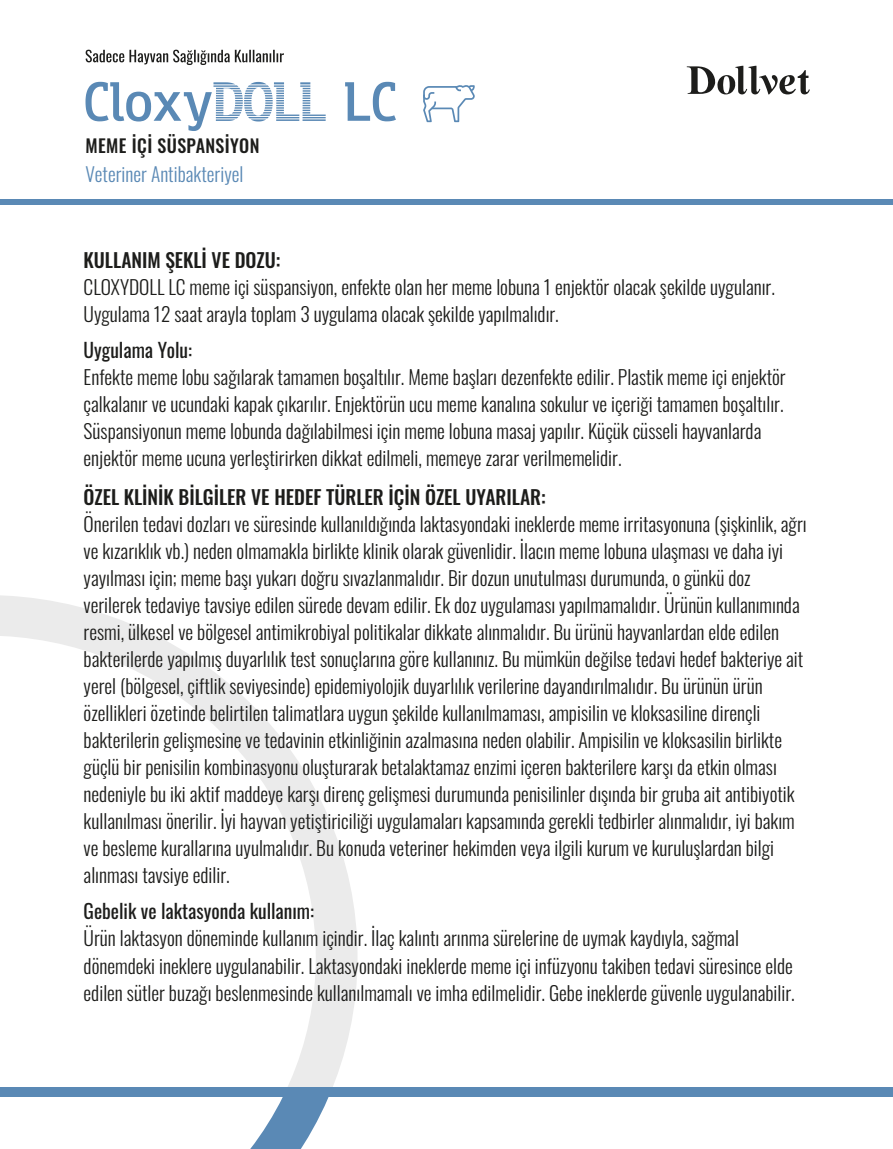
<style>
.page{position:relative;width:893px;height:1149px;background:#fff}
.page>*{position:absolute;margin:0;border:0;box-sizing:border-box;transform-origin:0 0}
.t1{font:64.5px "Eirik Raude";color:#5a89b5}
.t2{font:300 19.5px/27px "Oswald";color:#1d1d1b}
.t3{font:500 19.5px "Oswald";color:#1d1d1b}
.t4{font:19.5px "Oswald";color:#1d1d1b}
.t5{font:300 19.5px "Oswald";color:#5a89b5}
.t6{font:500 18px "Oswald";letter-spacing:.025em;color:#1d1d1b}
</style>
<div class="page">
<svg style="left:687px;top:66px;width:123px;height:28px"></svg>
<svg style="left:423px;top:85px;width:52px;height:37px"></svg>
<svg style="left:213px;top:82px;width:113px;height:39px"></svg>
<svg style="left:86px;top:50px;width:198px;height:15px"></svg>
<svg style="left:0;top:1096px;width:358px;height:52px"></svg>
<svg style="left:0;top:595px;width:358px;height:491px"></svg>
<div style="left:0;top:1086px;width:893px;height:10px;background:#5a89b5"></div>
<div style="left:0;top:199px;width:893px;height:5px;background:#5a89b5"></div>
<h1 class="t1" style="left:84px;top:61px;width:131px">Cloxy</h1>
<h1 class="t1" style="left:344px;top:61px;width:55px">LC</h1>
<p class="t6" style="left:86px;top:130px;width:175px">MEME İÇİ SÜSPANSİYON</p>
<p class="t5" style="left:86px;top:157px;width:159px">Veteriner Antibakteriyel</p>
<p class="t3" style="left:84px;top:242px;width:198px">KULLANIM ŞEKLİ VE DOZU:</p>
<p class="t2" style="left:84px;top:271px;width:693px">CLOXYDOLL LC meme içi süspansiyon, enfekte olan her meme lobuna 1 enjektör olacak şekilde uygulanır.<br>Uygulama 12 saat arayla toplam 3 uygulama olacak şekilde yapılmalıdır.</p>
<p class="t4" style="left:84px;top:332px;width:110px">Uygulama Yolu:</p>
<p class="t2" style="left:84px;top:361px;width:704px">Enfekte meme lobu sağılarak tamamen boşaltılır. Meme başları dezenfekte edilir. Plastik meme içi enjektör çalkalanır ve ucundaki kapak çıkarılır. Enjektörün ucu meme kanalına sokulur ve içeriği tamamen boşaltılır.<br>Süspansiyonun meme lobunda dağılabilmesi için meme lobuna masaj yapılır. Küçük cüsseli hayvanlarda enjektör meme ucuna yerleştirirken dikkat edilmeli, memeye zarar verilmemelidir.</p>
<p class="t3" style="left:84px;top:479px;width:464px">ÖZEL KLİNİK BİLGİLER VE HEDEF TÜRLER İÇİN ÖZEL UYARILAR:</p>
<p class="t2" style="left:84px;top:508px;width:724px">Önerilen tedavi dozları ve süresinde kullanıldığında laktasyondaki ineklerde meme irritasyonuna (şişkinlik, ağrı ve kızarıklık vb.) neden olmamakla birlikte klinik olarak güvenlidir. İlacın meme lobuna ulaşması ve daha iyi yayılması için; meme başı yukarı doğru sıvazlanmalıdır. Bir dozun unutulması durumunda, o günkü doz verilerek tedaviye tavsiye edilen sürede devam edilir. Ek doz uygulaması yapılmamalıdır. Ürünün kullanımında resmi, ülkesel ve bölgesel antimikrobiyal politikalar dikkate alınmalıdır. Bu ürünü hayvanlardan elde edilen bakterilerde yapılmış duyarlılık test sonuçlarına göre kullanınız. Bu mümkün değilse tedavi hedef bakteriye ait yerel (bölgesel, çiftlik seviyesinde) epidemiyolojik duyarlılık verilerine dayandırılmalıdır. Bu ürünün ürün özellikleri özetinde belirtilen talimatlara uygun şekilde kullanılmaması, ampisilin ve kloksasiline dirençli bakterilerin gelişmesine ve tedavinin etkinliğinin azalmasına neden olabilir. Ampisilin ve kloksasilin birlikte güçlü bir penisilin kombinasyonu oluşturarak betalaktamaz enzimi içeren bakterilere karşı da etkin olması nedeniyle bu iki aktif maddeye karşı direnç gelişmesi durumunda penisilinler dışında bir gruba ait antibiyotik kullanılması önerilir. İyi hayvan yetiştiriciliği uygulamaları kapsamında gerekli tedbirler alınmalıdır, iyi bakım ve besleme kurallarına uyulmalıdır. Bu konuda veteriner hekimden veya ilgili kurum ve kuruluşlardan bilgi alınması tavsiye edilir.</p>
<p class="t4" style="left:84px;top:893px;width:232px">Gebelik ve laktasyonda kullanım:</p>
<p class="t2" style="left:84px;top:922px;width:713px">Ürün laktasyon döneminde kullanım içindir. İlaç kalıntı arınma sürelerine de uymak kaydıyla, sağmal dönemdeki ineklere uygulanabilir. Laktasyondaki ineklerde meme içi infüzyonu takiben tedavi süresince elde edilen sütler buzağı beslenmesinde kullanılmamalı ve imha edilmelidir. Gebe ineklerde güvenle uygulanabilir.</p>
</div>
